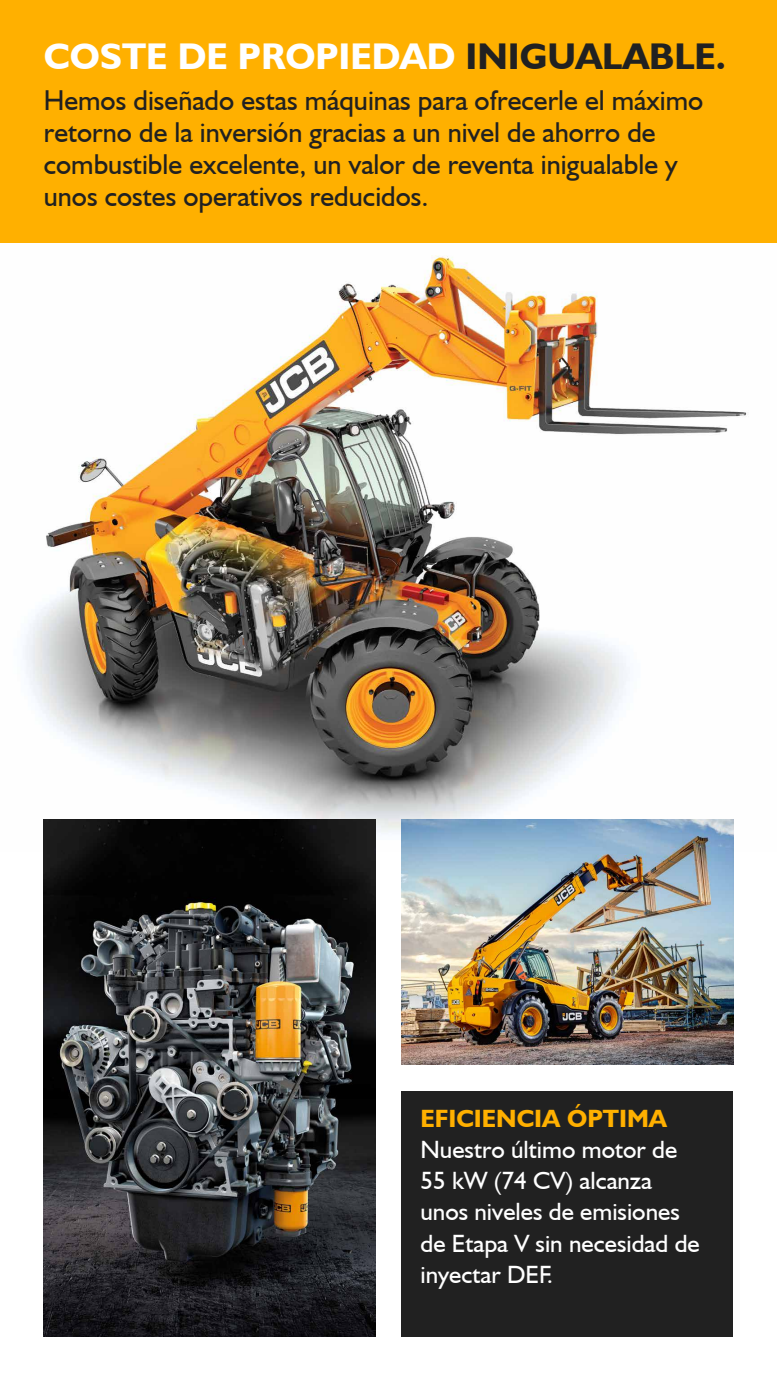
<style>
.page{position:relative;width:777px;height:1380px;background:#fff}
.page>*{position:absolute;margin:0;border:0;box-sizing:border-box;transform-origin:0 0}
.t1{font:700 37.19px "JCB Euro";color:#fff}
.t2{font:28.75px/31.9px "JCB Euro Roman";color:#212121}
.t3{font:25px/31.2px "JCB Euro Roman";color:#fff}
.t4{font:700 25px "JCB Euro";color:#ffb000}
.s1{color:#212121}
</style>
<div class="page">
<img style="left:23px;top:255px;width:724px;height:596px">
<img style="left:44px;top:819px;width:331px;height:517px">
<img style="left:401px;top:819px;width:331px;height:246px">
<div style="left:0;top:0;width:776px;height:243px;background:#ffb000"></div>
<div style="left:401px;top:1091px;width:331px;height:245px;background:#212121"></div>
<p class="t1" style="left:44px;top:33px;width:683px">COSTE DE PROPIEDAD <span class="s1">INIGUALABLE.</span></p>
<p class="t2" style="left:44px;top:84px;width:660px">Hemos diseñado estas máquinas para ofrecerle el máximo retorno de la inversión gracias a un nivel de ahorro de combustible excelente, un valor de reventa inigualable y unos costes operativos reducidos.</p>
<p class="t4" style="left:420px;top:1103px;width:248px">EFICIENCIA ÓPTIMA</p>
<p class="t3" style="left:420px;top:1133px;width:281px">Nuestro último motor de<br>55 kW (74 CV) alcanza unos niveles de emisiones de Etapa V sin necesidad de inyectar DEF.</p>
</div>
